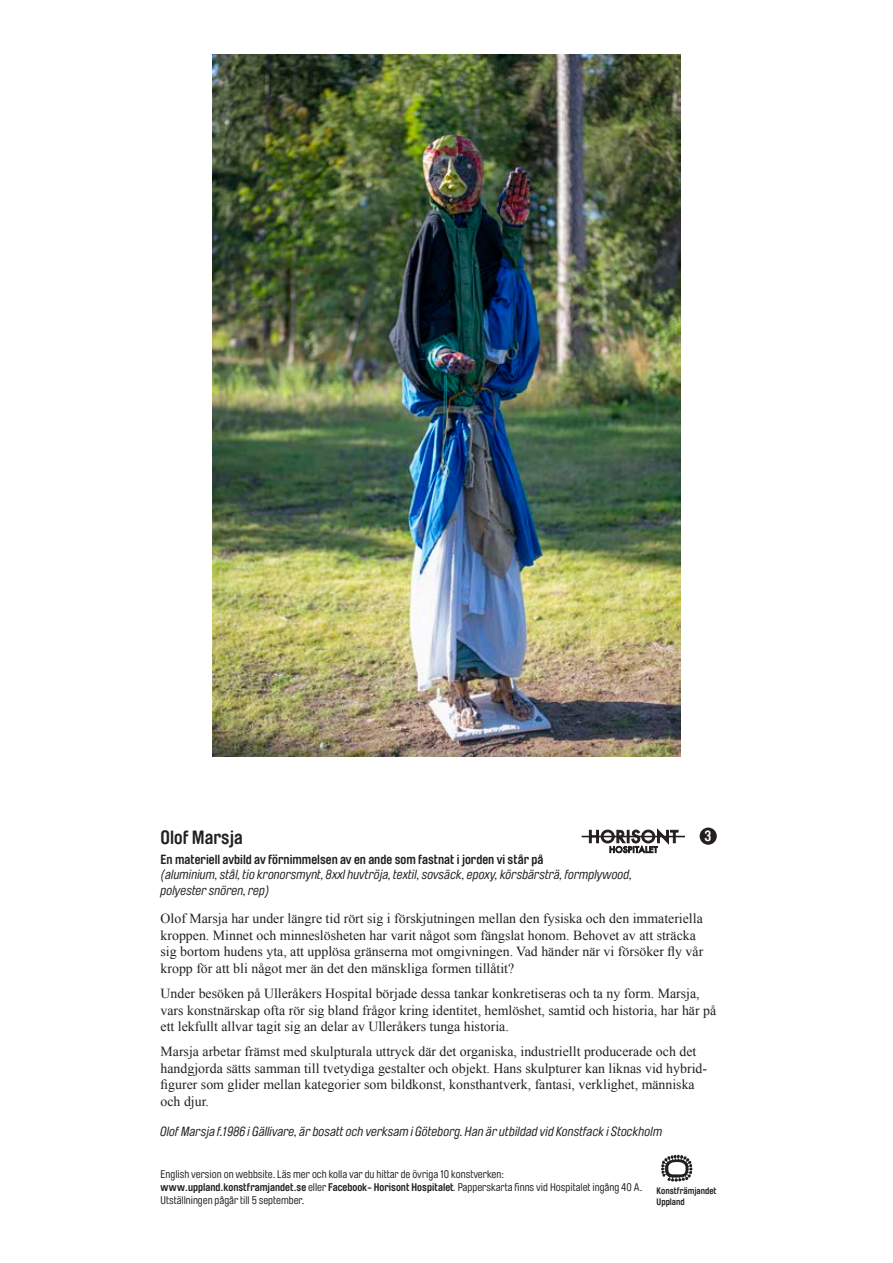
<style>
.page{position:relative;width:893px;height:1263px;background:#fff}
.page>*{position:absolute;margin:0;border:0;box-sizing:border-box;transform-origin:0 0}
.t1{font:700 18.9px "Brauer Neue Std";color:#231f20}
.t2{font:700 14.55px "Brauer Neue Std";color:#fff}
.t3{font:13.8px/16.6px "Times New Roman";color:#231f20}
.t4{font:italic 13.2px/15.8px "Brauer Neue Std";color:#231f20}
.t5{font:10.95px/13.2px "Brauer Neue Std";color:#231f20}
.t6{font:700 9.3px/10.2px "Brauer Neue";color:#231f20}
.s1{font-weight:700;font-style:normal}
.s2{font-weight:700}
.s3{font-style:italic}
</style>
<div class="page">
<img style="left:213px;top:54px;width:467px;height:703px">
<svg style="left:589px;top:829px;width:89px;height:24px"></svg>
<hr style="left:582px;top:836px;width:103px;height:1px;background:#231f20">
<div style="left:700px;top:827px;width:17px;height:18px;background:#231f20;border-radius:50%"></div>
<svg style="left:661px;top:1155px;width:32px;height:27px"></svg>
<p class="t1" style="left:161px;top:826px;width:84px">Olof Marsja</p>
<p class="t4" style="left:161px;top:851px;width:473px"><span class="s1">En materiell avbild av förnimmelsen av en ande som fastnat i jorden vi står på<br></span>(aluminium, stål, tio kronorsmynt, 8xxl huvtröja, textil, sovsäck, epoxy, körsbärsträ, formplywood, polyester snören, rep)</p>
<p class="t2" style="left:704px;top:828px;width:8px">3</p>
<p class="t3" style="left:161px;top:910px;width:544px">Olof Marsja har under längre tid rört sig i förskjutningen mellan den fysiska och den immateriella kroppen. Minnet och minneslösheten har varit något som fängslat honom. Behovet av att sträcka sig bortom hudens yta, att upplösa gränserna mot omgivningen. Vad händer när vi försöker fly vår kropp för att bli något mer än det den mänskliga formen tillåtit?</p>
<p class="t3" style="left:161px;top:985px;width:557px">Under besöken på Ulleråkers Hospital började dessa tankar konkretiseras och ta ny form. Marsja, vars konstnärskap ofta rör sig bland frågor kring identitet, hemlöshet, samtid och historia, har här på ett lekfullt allvar tagit sig an delar av Ulleråkers tunga historia.</p>
<p class="t3" style="left:161px;top:1043px;width:548px">Marsja arbetar främst med skulpturala uttryck där det organiska, industriellt producerade och det handgjorda sätts samman till tvetydiga gestalter och objekt. Hans skulpturer kan liknas vid hybrid&shy;figurer som glider mellan kategorier som bildkonst, konsthantverk, fantasi, verklighet, människa och djur.</p>
<p class="t4" style="left:161px;top:1124px;width:503px">Olof Marsja f.1986 i Gällivare, är bosatt och verksam i Göteborg. Han är utbildad vid Konstfack i Stockholm</p>
<p class="t5" style="left:161px;top:1168px;width:483px">English version on webbsite. Läs mer och kolla var du hittar de övriga 10 konstverken: <span class="s2">www.uppland.konstframjandet.se</span> eller <span class="s2">Facebook- Horisont Hospitalet</span><span class="s3">.</span> Papperskarta finns vid Hospitalet ingång 40 A.<br>Utställningen pågår till 5 september.</p>
<p class="t6" style="left:657px;top:1186px;width:61px">Konstfrämjandet<br>Uppland</p>
</div>
